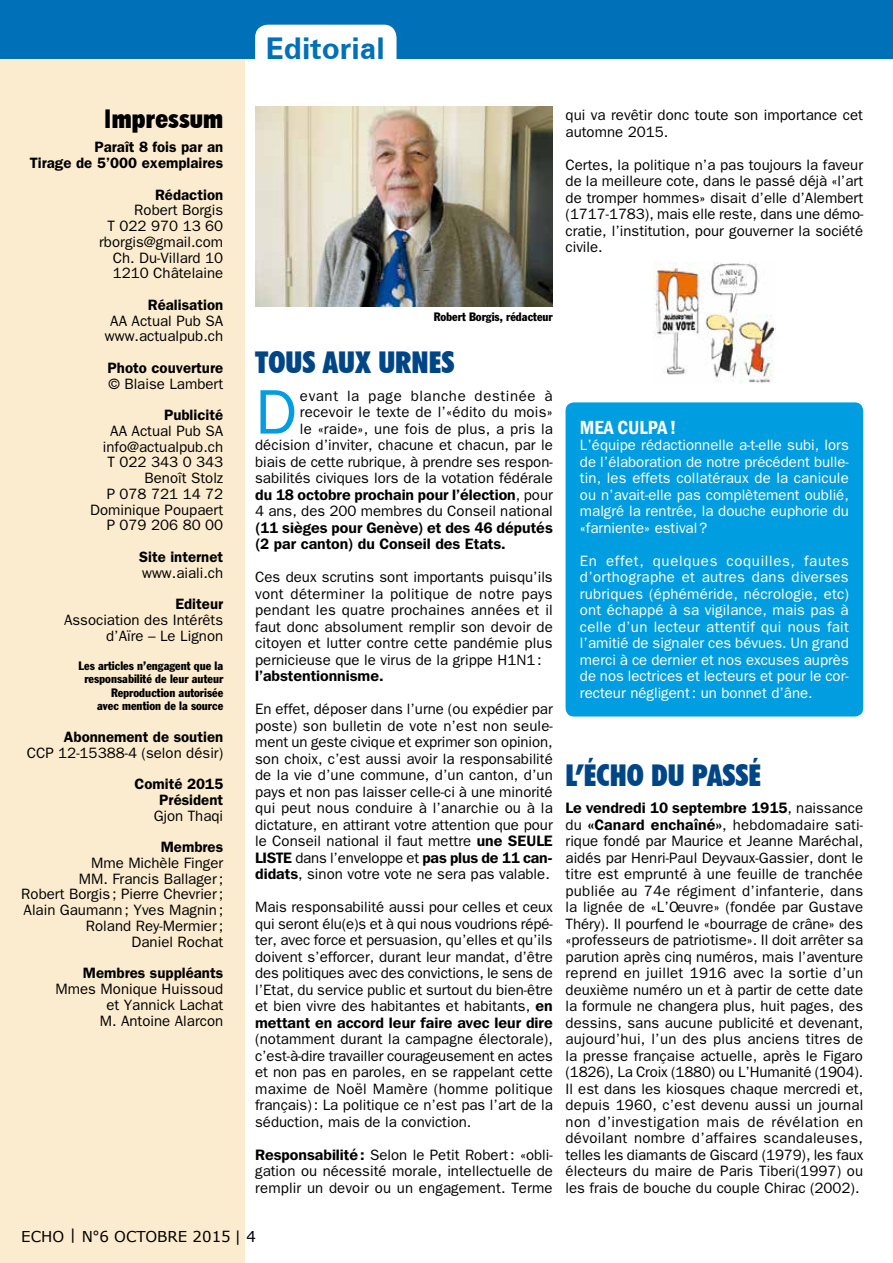
<style>
.page{position:relative;width:893px;height:1263px;background:#fff}
.page>*{position:absolute;margin:0;border:0;box-sizing:border-box;transform-origin:0 0}
.t1{font:63px "Franklin Gothic";color:#009ee0}
.t2{font:900 condensed 30px "Futura BT";color:#004687}
.t3{font:700 30px "Zurich BT";color:#0071b9}
.t4{font:900 condensed 27px "Futura BT";color:#000}
.t5{font:600 condensed 19.5px "Franklin Gothic";color:#fff}
.t6{font:15px/16.5px "Franklin Gothic";color:#000;text-align:justify}
.t7{font:15px/16.5px "Franklin Gothic";color:#fff;text-align:justify}
.t8{font:15px/16.5px "Franklin Gothic Demi";color:#000}
.t9{font:600 15px/15.8px "Franklin Gothic";color:#000;text-align:right}
.t10{font:15px "Verdana";color:#000}
.t11{font:condensed 12px/13.5px "Franklin Gothic";color:#000;text-align:right}
.s1{font-family:"Franklin Gothic";font-weight:600;font-stretch:normal}
.s2{font-family:"Franklin Gothic"}
.s3{font-family:"Franklin Gothic Demi"}
.s4{font-size:12.6px}
</style>
<div class="page">
<div style="left:0;top:0;width:245px;height:1263px;background:#fceccf"></div>
<div style="left:566px;top:402px;width:297px;height:314px;background:#009ee0;border-radius:9px"></div>
<div style="left:0;top:0;width:893px;height:59px;background:#0071b9"></div>
<div style="left:255px;top:25px;width:141px;height:34px;background:#fff"></div>
<img style="left:255px;top:106px;width:298px;height:200px">
<img style="left:653px;top:262px;width:123px;height:121px">
<h2 class="t3" style="left:266px;top:30px;width:120px">Editorial</h2>
<h3 class="t4" style="left:104px;top:102px;width:121px"><span class="s1">I</span>mpressum</h3>
<p class="t9" style="left:30px;top:139px;width:195px">Paraît 8 fois par an<br>Tirage de 5’000 exemplaires</p>
<p class="t9" style="left:155px;top:186px;width:70px">Rédaction</p>
<p class="t6" style="left:99px;top:202px;width:126px;line-height:15.8px;text-align:right">Robert Borgis<br>T 022 970 13 60 rborgis@gmail.com<br>Ch. Du-Villard 10<br>1210 Châtelaine</p>
<p class="t9" style="left:148px;top:296px;width:77px">Réalisation</p>
<p class="t6" style="left:105px;top:312px;width:120px;line-height:15.8px;text-align:center">AA Actual Pub SA www.actualpub.ch</p>
<p class="t9" style="left:108px;top:359px;width:117px">Photo couverture</p>
<p class="t6" style="left:108px;top:375px;width:116px">© Blaise Lambert</p>
<p class="t9" style="left:164px;top:407px;width:61px">Publicité</p>
<p class="t6" style="left:90px;top:423px;width:135px;line-height:15.8px;text-align:right">AA Actual Pub SA info@actualpub.ch<br>T 022 343 0 343<br>Benoît Stolz<br>P 078 721 14 72<br>Dominique Poupaert<br>P 079 206 80 00</p>
<p class="t9" style="left:139px;top:548px;width:86px">Site internet</p>
<p class="t6" style="left:142px;top:564px;width:83px">www.aiali.ch</p>
<p class="t9" style="left:175px;top:596px;width:49px">Editeur</p>
<p class="t6" style="left:64px;top:612px;width:161px;line-height:15.8px;text-align:right">Association des Intérêts d’Aïre – Le Lignon</p>
<p class="t11" style="left:78px;top:659px;width:146px">Les articles n’engagent que la responsabilité de leur auteur<br>Reproduction autorisée<br>avec mention de la source</p>
<p class="t9" style="left:64px;top:728px;width:161px">Abonnement de soutien</p>
<p class="t6" style="left:27px;top:744px;width:198px">CCP 12-15388-4 (selon désir)</p>
<p class="t9" style="left:135px;top:776px;width:90px">Comité 2015<br>Président</p>
<p class="t6" style="left:154px;top:807px;width:71px">Gjon Thaqi</p>
<p class="t9" style="left:161px;top:839px;width:64px">Membres</p>
<p class="t6" style="left:21px;top:855px;width:203px;line-height:15.8px;text-align:right">Mme Michèle Finger<br>MM. Francis Ballager;<br>Robert Borgis; Pierre Chevrier;<br>Alain Gaumann; Yves Magnin;<br>Roland Rey-Mermier;<br>Daniel Rochat</p>
<p class="t9" style="left:83px;top:965px;width:142px">Membres suppléants</p>
<p class="t6" style="left:56px;top:981px;width:169px;line-height:15.8px;text-align:right">Mmes Monique Huissoud et Yannick Lachat<br>M. Antoine Alarcon</p>
<p class="t6" style="left:566px;top:106px;width:299px">qui va revêtir donc toute son importance cet automne 2015.</p>
<p class="t6" style="left:566px;top:156px;width:299px">Certes, la politique n’a pas toujours la faveur de la meilleure cote, dans le passé déjà «l’art de tromper hommes» disait d’elle d’Alembert (1717-1783), mais elle reste, dans une démo&shy;cratie, l’institution, pour gouverner la société civile.</p>
<p class="t11" style="left:434px;top:310px;width:121px">Robert Borgis, rédacteur</p>
<h2 class="t2" style="left:255px;top:344px;width:201px">TOUS AUX URNES</h2>
<p class="t6" style="left:255px;top:387px;width:299px;text-align:right">evant la page blanche destinée à recevoir le texte de l’«édito du mois»<br>le «raide», une fois de plus, a pris la décision d’inviter, chacune et chacun, par le biais de cette rubrique, à prendre ses respon&shy;sabilités civiques lors de la votation fédérale</p>
<p class="t8" style="left:255px;top:486px;width:299px">du 18 octobre prochain pour l’élection<span class="s2">, pour</span></p>
<p class="t6" style="left:255px;top:502px;width:299px">4 ans, des 200 membres du Conseil national</p>
<p class="t8" style="left:255px;top:519px;width:299px">(11 sièges pour Genève) et des 46 députés (2 par canton) du Conseil des Etats.</p>
<p class="t6" style="left:255px;top:568px;width:299px">Ces deux scrutins sont importants puisqu’ils vont déterminer la politique de notre pays pendant les quatre prochaines années et il faut donc absolument remplir son devoir de citoyen et lutter contre cette pandémie plus pernicieuse que le virus de la grippe H1N1:</p>
<p class="t8" style="left:255px;top:667px;width:130px">l’abstentionnisme.</p>
<p class="t6" style="left:255px;top:700px;width:299px">En effet, déposer dans l’urne (ou expédier par poste) son bulletin de vote n’est non seule&shy;ment un geste civique et exprimer son opinion, son choix, c’est aussi avoir la responsabilité de la vie d’une commune, d’un canton, d’un pays et non pas laisser celle-ci à une minorité qui peut nous conduire à l’anarchie ou à la dictature, en attirant votre attention que pour le Conseil national il faut mettre <span class="s3">une SEULE</span></p>
<p class="t8" style="left:255px;top:849px;width:299px">LISTE <span class="s2">dans l’enveloppe et</span> pas plus de 11 can-</p>
<p class="t6" style="left:255px;top:865px;width:296px"><span class="s3">didats</span>, sinon votre vote ne sera pas valable.</p>
<p class="t6" style="left:255px;top:898px;width:299px">Mais responsabilité aussi pour celles et ceux qui seront élu(e)s et à qui nous voudrions répé&shy;ter, avec force et persuasion, qu’elles et qu’ils doivent s’efforcer, durant leur mandat, d’être des politiques avec des convictions, le sens de l’Etat, du service public et surtout du bien-être et bien vivre des habitantes et habitants, <span class="s3">en</span></p>
<p class="t8" style="left:255px;top:1014px;width:299px">mettant en accord leur faire avec leur dire</p>
<p class="t6" style="left:255px;top:1030px;width:299px">(notamment durant la campagne électorale), c’est-à-dire travailler courageusement en actes et non pas en paroles, en se rappelant cette maxime de Noël Mamère (homme politique français): La politique ce n’est pas l’art de la séduction, mais de la conviction.</p>
<p class="t6" style="left:255px;top:1146px;width:299px"><span class="s3">Responsabilité:</span> Selon le Petit Robert: «obli&shy;gation ou nécessité morale, intellectuelle de remplir un devoir ou un engagement. Terme</p>
<h1 class="t1" style="left:255px;top:376px;width:43px">D</h1>
<h3 class="t5" style="left:580px;top:414px;width:98px">MEA CULPA!</h3>
<p class="t7" style="left:580px;top:436px;width:270px">L’équipe rédactionnelle a-t-elle subi, lors de l’élaboration de notre précédent bulle&shy;tin, les effets collatéraux de la canicule ou n’avait-elle pas complètement oublié, malgré la rentrée, la douche euphorie du «farniente» estival?</p>
<p class="t7" style="left:580px;top:552px;width:271px">En effet, quelques coquilles, fautes d’orthographe et autres dans diverses rubriques (éphéméride, nécrologie, etc) ont échappé à sa vigilance, mais pas à celle d’un lecteur attentif qui nous fait l’amitié de signaler ces bévues. Un grand merci à ce dernier et nos excuses auprès de nos lectrices et lecteurs et pour le cor&shy;recteur négligent: un bonnet d’âne.</p>
<h2 class="t2" style="left:565px;top:757px;width:197px">L’ÉCHO DU PASSÉ</h2>
<p class="t8" style="left:566px;top:799px;width:299px">Le vendredi 10 septembre 1915<span class="s2">, naissance</span></p>
<p class="t6" style="left:566px;top:816px;width:299px">du <span class="s3">«Canard enchaîné»</span>, hebdomadaire sati&shy;rique fondé par Maurice et Jeanne Maréchal, aidés par Henri-Paul Deyvaux-Gassier, dont le titre est emprunté à une feuille de tranchée publiée au 74e régiment d’infanterie, dans la lignée de «L’Oeuvre» (fondée par Gustave Théry). Il pourfend le «bourrage de crâne» des «professeurs de patriotisme». Il doit arrêter sa parution après cinq numéros, mais l’aventure reprend en juillet 1916 avec la sortie d’un deuxième numéro un et à partir de cette date la formule ne changera plus, huit pages, des dessins, sans aucune publicité et devenant, aujourd’hui, l’un des plus anciens titres de la presse française actuelle, après le Figaro (1826), La Croix (1880) ou L’Humanité (1904).<br>Il est dans les kiosques chaque mercredi et, depuis 1960, c’est devenu aussi un journal non d’investigation mais de révélation en dévoilant nombre d’affaires scandaleuses, telles les diamants de Giscard (1979), les faux électeurs du maire de Paris Tiberi(1997) ou les frais de bouche du couple Chirac (2002).</p>
<p class="t10" style="left:21px;top:1226px;width:236px">ECHO | N<span class="s4">°</span>6 OCTOBRE 2015 | 4</p>
</div>
